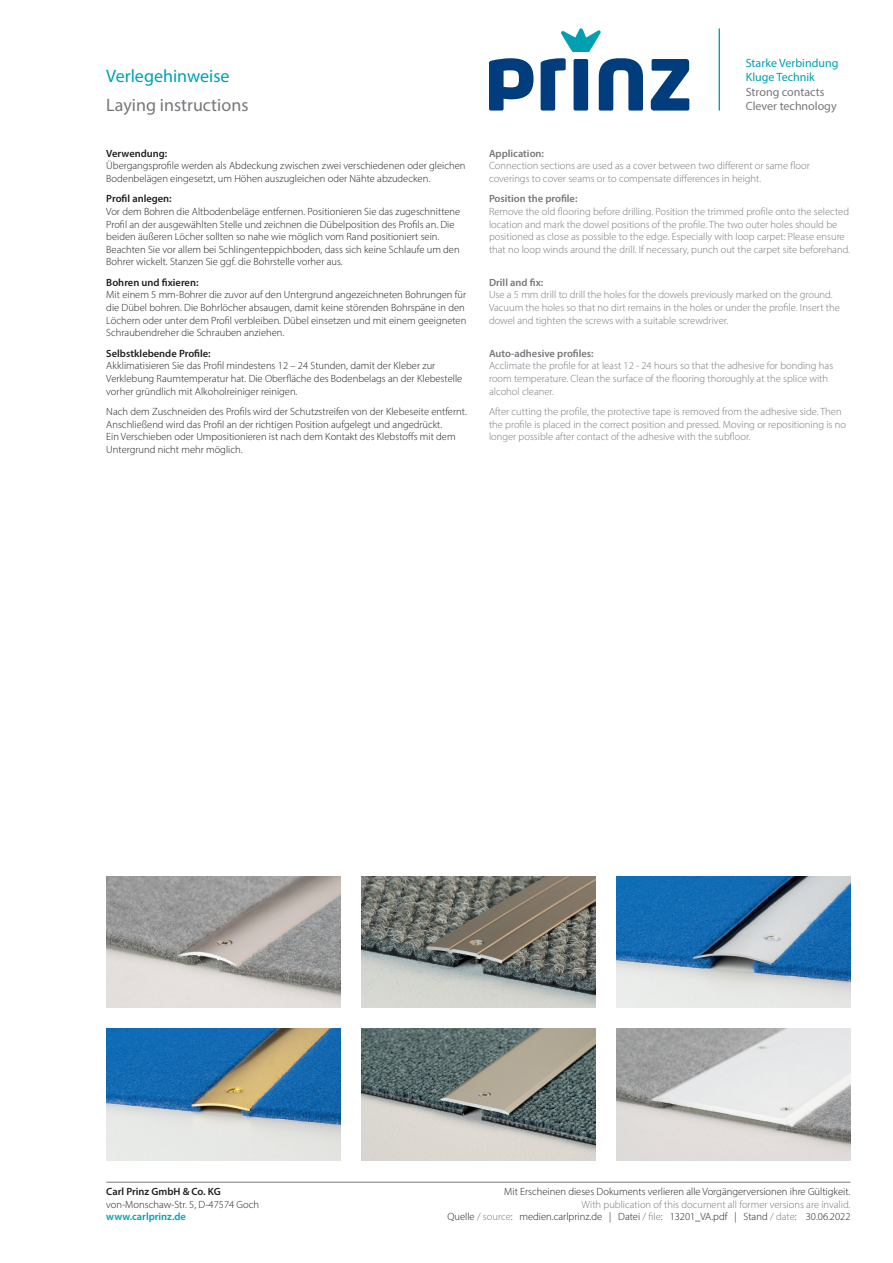
<style>
.page{position:relative;width:893px;height:1263px;background:#fff}
.page>*{position:absolute;margin:0;border:0;box-sizing:border-box;transform-origin:0 0}
.t1{font:18px "Myriad Pro";color:#76787b}
.t2{font:18px "Myriad Pro";color:#00a0b0}
.t3{font:12px/14.4px "Myriad Pro";color:#76787b}
.t4{font:12px/14.4px "Myriad Pro";color:#00a0b0}
.t5{font:300 10.5px/12.6px "Myriad Pro";color:#231f20}
.t6{font:300 10.5px/12.6px "Myriad Pro";color:#76787b}
.t7{font:600 10.5px "Myriad Pro";color:#231f20}
.t8{font:600 10.5px "Myriad Pro";color:#76787b}
.t9{font:600 10.5px "Myriad Pro";color:#00a0b0}
.s1{color:#231f20}
</style>
<div class="page">
<svg style="left:489px;top:58px;width:44px;height:53px"></svg>
<svg style="left:541px;top:58px;width:25px;height:53px"></svg>
<div style="left:574px;top:59px;width:14px;height:52px;background:#013d7d;border-radius:2px"></div>
<svg style="left:599px;top:58px;width:44px;height:53px"></svg>
<svg style="left:651px;top:59px;width:38px;height:52px"></svg>
<svg style="left:561px;top:28px;width:40px;height:24px"></svg>
<hr style="left:719px;top:28px;width:1px;height:83px;background:#00a0b0">
<hr style="left:106px;top:1182px;width:744px;height:1px;background:#76787b">
<img style="left:106px;top:876px;width:234px;height:131px">
<img style="left:361px;top:876px;width:234px;height:131px">
<img style="left:617px;top:876px;width:233px;height:131px">
<img style="left:106px;top:1029px;width:234px;height:131px">
<img style="left:361px;top:1029px;width:234px;height:131px">
<img style="left:617px;top:1029px;width:233px;height:131px">
<h1 class="t2" style="left:106px;top:65px;width:125px">Verlegehinweise</h1>
<h1 class="t1" style="left:106px;top:93px;width:144px">Laying instructions</h1>
<p class="t7" style="left:106px;top:146px;width:63px">Verwendung:</p>
<p class="t5" style="left:106px;top:159px;width:361px">Übergangsprofile werden als Abdeckung zwischen zwei verschiedenen oder gleichen<br>Bodenbelägen eingesetzt, um Höhen auszugleichen oder Nähte abzudecken.</p>
<p class="t7" style="left:106px;top:192px;width:67px">Profil anlegen:</p>
<p class="t5" style="left:106px;top:205px;width:356px">Vor dem Bohren die Altbodenbeläge entfernen. Positionieren Sie das zugeschnittene Profil an der ausgewählten Stelle und zeichnen die Dübelposition des Profils an. Die beiden äußeren Löcher sollten so nahe wie möglich vom Rand positioniert sein.<br>Beachten Sie vor allem bei Schlingenteppichboden, dass sich keine Schlaufe um den Bohrer wickelt. Stanzen Sie ggf. die Bohrstelle vorher aus.</p>
<p class="t7" style="left:106px;top:276px;width:94px">Bohren und fixieren:</p>
<p class="t5" style="left:106px;top:289px;width:362px">Mit einem 5 mm-Bohrer die zuvor auf den Untergrund angezeichneten Bohrungen für die Dübel bohren. Die Bohrlöcher absaugen, damit keine störenden Bohrspäne in den Löchern oder unter dem Profil verbleiben. Dübel einsetzen und mit einem geeigneten Schraubendreher die Schrauben anziehen.</p>
<p class="t7" style="left:106px;top:347px;width:106px">Selbstklebende Profile:</p>
<p class="t5" style="left:106px;top:359px;width:358px">Akklimatisieren Sie das Profil mindestens 12 – 24 Stunden, damit der Kleber zur<br>Verklebung Raumtemperatur hat. Die Oberfläche des Bodenbelags an der Klebestelle vorher gründlich mit Alkoholreiniger reinigen.</p>
<p class="t4" style="left:746px;top:55px;width:94px">Starke Verbindung<br>Kluge Technik</p>
<p class="t3" style="left:746px;top:84px;width:92px">Strong contacts<br>Clever technology</p>
<p class="t8" style="left:489px;top:146px;width:57px">Application:</p>
<p class="t6" style="left:489px;top:159px;width:322px">Connection sections are used as a cover between two different or same floor coverings to cover seams or to compensate differences in height.</p>
<p class="t8" style="left:489px;top:192px;width:90px">Position the profile:</p>
<p class="t6" style="left:489px;top:205px;width:363px">Remove the old flooring before drilling. Position the trimmed profile onto the selected location and mark the dowel positions of the profile. The two outer holes should be positioned as close as possible to the edge. Especially with loop carpet: Please ensure that no loop winds around the drill. If necessary, punch out the carpet site beforehand.</p>
<p class="t8" style="left:489px;top:276px;width:56px">Drill and fix:</p>
<p class="t6" style="left:489px;top:289px;width:352px">Use a 5 mm drill to drill the holes for the dowels previously marked on the ground.<br>Vacuum the holes so that no dirt remains in the holes or under the profile. Insert the dowel and tighten the screws with a suitable screwdriver.</p>
<p class="t8" style="left:489px;top:347px;width:106px">Auto-adhesive profiles:</p>
<p class="t6" style="left:489px;top:359px;width:346px">Acclimate the profile for at least 12 - 24 hours so that the adhesive for bonding has room temperature. Clean the surface of the flooring thoroughly at the splice with alcohol cleaner.</p>
<p class="t5" style="left:106px;top:405px;width:362px">Nach dem Zuschneiden des Profils wird der Schutzstreifen von der Klebeseite entfernt.<br>Anschließend wird das Profil an der richtigen Position aufgelegt und angedrückt.<br>Ein Verschieben oder Umpositionieren ist nach dem Kontakt des Klebstoffs mit dem Untergrund nicht mehr möglich.</p>
<p class="t6" style="left:489px;top:405px;width:358px">After cutting the profile, the protective tape is removed from the adhesive side. Then the profile is placed in the correct position and pressed. Moving or repositioning is no longer possible after contact of the adhesive with the subfloor.</p>
<p class="t7" style="left:106px;top:1185px;width:116px">Carl Prinz GmbH &amp; Co. KG</p>
<p class="t5" style="left:106px;top:1198px;width:154px">von-Monschaw-Str. 5, D-47574 Goch</p>
<p class="t9" style="left:106px;top:1210px;width:81px">www.carlprinz.de</p>
<p class="t5" style="left:504px;top:1185px;width:348px">Mit Erscheinen dieses Dokuments verlieren alle Vorgängerversionen ihre Gültigkeit.</p>
<p class="t6" style="left:447px;top:1198px;width:404px;text-align:right">With publication of this document all former versions are invalid.<br><span class="s1">Quelle</span> / source<span class="s1">: medien.carlprinz.de | Datei</span> / file<span class="s1">: 13201_VA.pdf | Stand</span> / date<span class="s1">: 30.06.2022</span></p>
</div>
